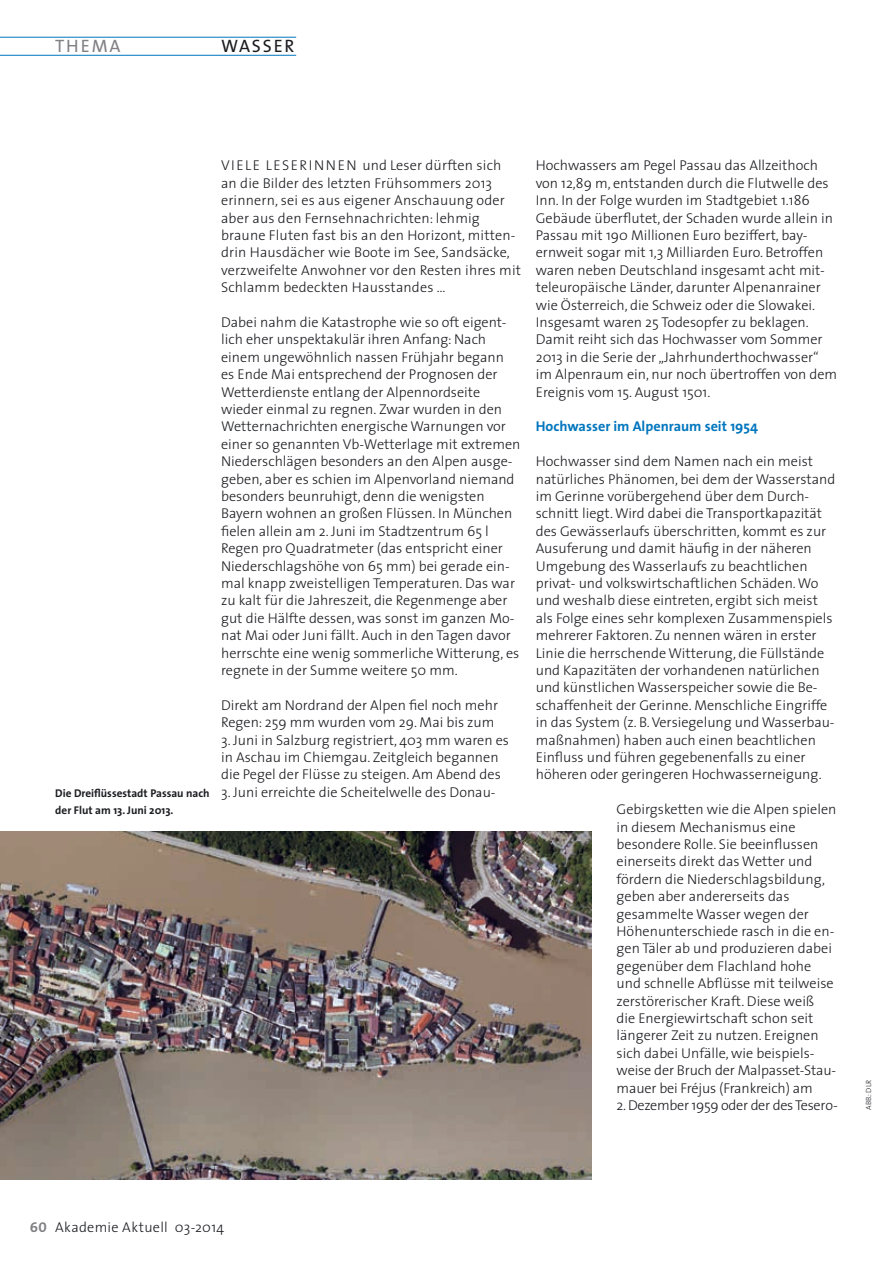
<style>
.page{position:relative;width:893px;height:1263px;background:#fff}
.page>*{position:absolute;margin:0;border:0;box-sizing:border-box;transform-origin:0 0}
.t1{font:18px "The Sans Caps";letter-spacing:.1em;color:#1b1c20}
.t2{font:18px "The Sans";letter-spacing:.095em;color:#818084}
.t3{font:300 14.25px/17.4px "The Sans";color:#1b1c20}
.t4{font:300 14.25px "The Sans";letter-spacing:-.02em;color:#1b1c20}
.t5{font:700 14.25px "The Sans";color:#0076be}
.t6{font:300 14.25px "The Sans";letter-spacing:.02em;color:#1b1c20}
.t7{font:700 11.25px/17.4px "The Sans";color:#1b1c20}
.t8{font:7.5px "The Sans Light Caps";color:#1b1c20}
.s1{font-family:"The Sans Bold Caps";font-weight:400;color:#818084}
</style>
<div class="page">
<img style="left:0;top:832px;width:591px;height:348px">
<hr style="left:0;top:55px;width:296px;height:1px;background:#0076be">
<hr style="left:0;top:37px;width:296px;height:1px;background:#0076be">
<p class="t2" style="left:55px;top:31px;width:67px">THEMA</p>
<p class="t1" style="left:221px;top:31px;width:75px">WASSER</p>
<p class="t7" style="left:55px;top:784px;width:156px">Die Dreiflüssestadt Passau nach der Flut am 13. Juni 2013.</p>
<p class="t3" style="left:221px;top:156px;width:301px;text-indent:88px">inne n und Leser dürften sich<br>an die Bilder des letzten Frühsommers 2013 erinnern, sei es aus eigener Anschauung oder aber aus den Fernsehnachrichten: lehmig braune Fluten fast bis an den Horizont, mitten&shy;drin Hausdächer wie Boote im See, Sandsäcke, verzweifelte Anwohner vor den Resten ihres mit Schlamm bedeckten Hausstandes …</p>
<p class="t3" style="left:221px;top:313px;width:301px">Dabei nahm die Katastrophe wie so oft eigent&shy;lich eher unspektakulär ihren Anfang: Nach einem ungewöhnlich nassen Frühjahr begann es Ende Mai entsprechend der Prognosen der Wetterdienste entlang der Alpennordseite wieder einmal zu regnen. Zwar wurden in den Wetternachrichten energische Warnungen vor einer so genannten Vb-Wetterlage mit extremen N iederschlägen besonders an den Alpen ausge&shy;geben, aber es schien im Alpenvorland niemand besonders beunruhigt, denn die wenigsten Bayern wohnen an großen Flüssen. I n München fielen allein am 2. Juni im Stadtzentrum 65 l Regen pro Quadratmeter (das entspricht einer<br>N iederschlagshöhe von 65 mm) bei gerade ein&shy;mal knapp zweistelligen Temperaturen. Das war zu kalt für die Jahreszeit, die Regenmenge aber gut die Hälfte dessen, was sonst im ganzen Mo&shy;nat Mai oder Juni fällt. Auch in den Tagen davor herrschte eine wenig sommerliche Witterung, es regnete in der Summe weitere 50 mm.</p>
<p class="t3" style="left:221px;top:696px;width:278px">Direkt am Nordrand der Alpen fiel noch mehr<br>Regen: 259 mm wurden vom 29. Mai bis zum</p>
<p class="t3" style="left:221px;top:731px;width:289px">3. Juni in Salzburg registriert, 403 mm waren es in Aschau im Chiemgau. Zeitgleich begannen die Pegel der Flüsse zu steigen. Am Abend des</p>
<p class="t3" style="left:221px;top:783px;width:276px">3. Juni erreichte die Scheitelwelle des Donau-</p>
<p class="t3" style="left:221px;top:156px;width:54px">Viele Leser</p>
<p class="t3" style="left:536px;top:156px;width:303px">Hochwassers am Pegel Passau das Allzeithoch von 12,89 m, entstanden durch die Flutwelle des<br>I nn. I n der Folge wurden im Stadtgebiet 1.186<br>Gebäude überflutet, der Schaden wurde allein in Passau mit 190 Millionen Euro beziffert, bay&shy;ernweit sogar mit 1,3 Milliarden Euro. Betroffen waren neben Deutschland insgesamt acht mit&shy;teleuropäische Länder, darunter Alpenanrainer wie Österreich, die Schweiz oder die Slowakei.<br>I nsgesamt waren 25 Todesopfer zu beklagen.<br>Damit reiht sich das Hochwasser vom Sommer 2013 in die Serie der „Jahrhunderthochwasser“ im Alpenraum ein, nur noch übertroffen von dem Ereignis vom 15. August 1501.</p>
<p class="t5" style="left:536px;top:415px;width:224px">Hochwasser im Alpenraum seit 1954</p>
<p class="t3" style="left:536px;top:452px;width:301px">Hochwasser sind dem Namen nach ein meist natürliches Phänomen, bei dem der Wasserstand im Gerinne vorübergehend über dem Durch&shy;schnitt liegt. Wird dabei die Transportkapazität des Gewässerlaufs überschritten, kommt es zur Ausuferung und damit häufig in der näheren Umgebung des Wasserlaufs zu beachtlichen privat- und volkswirtschaftlichen Schäden. Wo und weshalb diese eintreten, ergibt sich meist als Folge eines sehr komplexen Zusammenspiels mehrerer Faktoren. Zu nennen wären in erster Linie die herrschende Witterung, die Füllstände und Kapazitäten der vorhandenen natürlichen und künstlichen Wasserspeicher sowie die Be&shy;schaffenheit der Gerinne. Menschliche Eingriffe in das System (z. B. Versiegelung und Wasserbau&shy;maßnahmen) haben auch einen beachtlichen Einfluss und führen gegebenenfalls zu einer höheren oder geringeren Hochwasserneigung.</p>
<p class="t3" style="left:617px;top:800px;width:221px">Gebirgsketten wie die Alpen spielen in diesem Mechanismus eine besondere Rolle. Sie beeinflussen einerseits direkt das Wetter und fördern die N iederschlagsbildung, geben aber andererseits das gesammelte Wasser wegen der Höhenunterschiede rasch in die en&shy;gen Täler ab und produzieren dabei gegenüber dem Flachland hohe und schnelle Abflüsse mit teilweise zerstörerischer Kraft. Diese weiß die Energiewirtschaft schon seit längerer Zeit zu nutzen. Ereignen sich dabei Unfälle, wie beispiels&shy;weise der Bruch der Malpasset-Stau&shy;mauer bei Fréjus (Frankreich) am</p>
<p class="t4" style="left:617px;top:1093px;width:223px">2. Dezember 1959 oder der des Tesero-</p>
<p class="t8" style="left:862px;top:1110px;width:30px;rotate:-90deg">Abb.: DLR</p>
<p class="t6" style="left:30px;top:1215px;width:196px"><span class="s1">60</span> Akademie Aktuell 03-2014</p>
</div>
